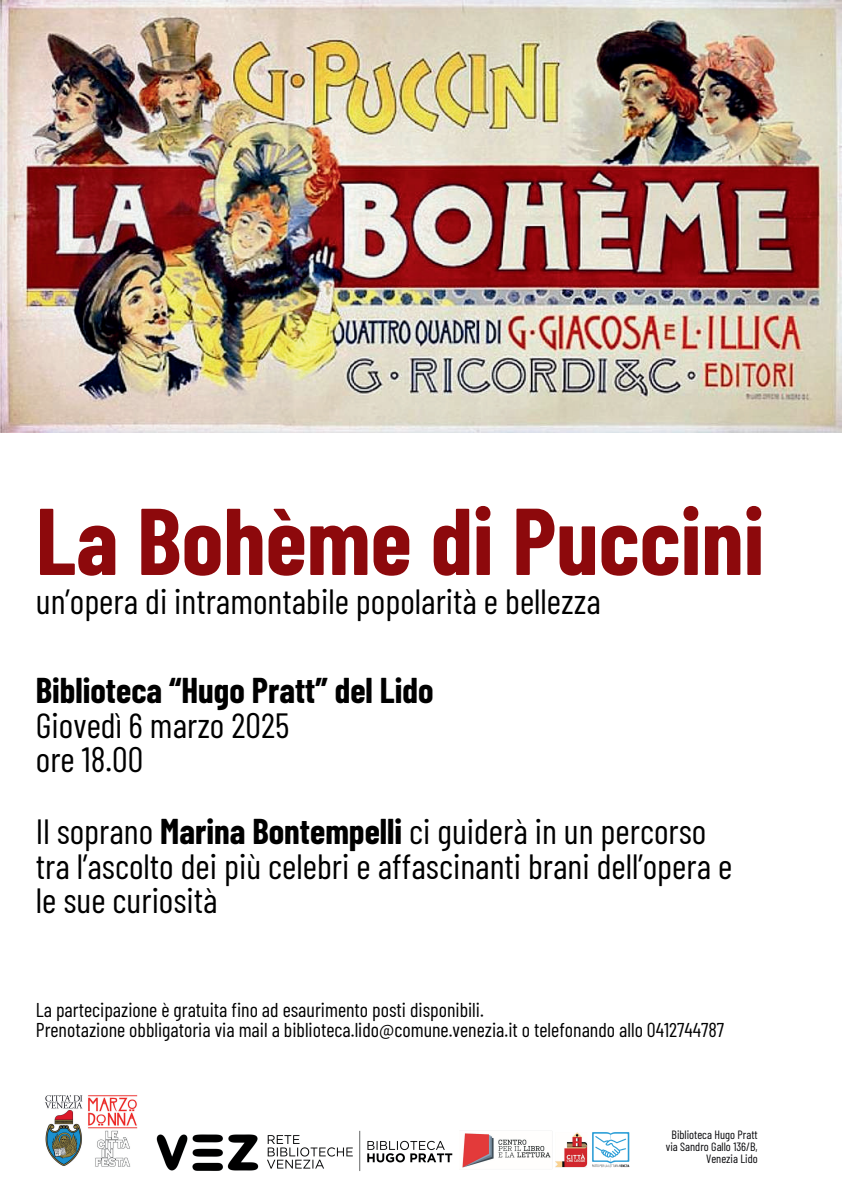
<style>
.page{position:relative;width:842px;height:1191px;background:#fff}
.page>*{position:absolute;margin:0;border:0;box-sizing:border-box;transform-origin:0 0}
.t1{font:700 94.5px "Barlow Condensed";color:#8d090c}
.t2{font:35px/34.5px "Barlow Condensed";color:#000}
.t3{font:700 35px "Barlow Condensed";color:#000}
.t4{font:20px/19.5px "Barlow Condensed";color:#000}
.t5{font:12px/12px "Barlow Condensed";color:#08080b;text-align:right}
.s1{font-weight:700}
</style>
<div class="page">
<img style="left:0;top:0;width:842px;height:432px">
<img style="left:156px;top:1130px;width:297px;height:41px">
<img style="left:462px;top:1132px;width:168px;height:36px">
<img style="left:45px;top:1095px;width:93px;height:72px">
<h1 class="t1" style="left:36px;top:473px;width:730px">La Bohème di Puccini</h1>
<p class="t2" style="left:36px;top:582px;width:566px">un’opera di intramontabile popolarità e bellezza</p>
<p class="t3" style="left:36px;top:665px;width:399px">Biblioteca “Hugo Pratt” del Lido</p>
<p class="t2" style="left:36px;top:705px;width:255px">Giovedì 6 marzo 2025 ore 18.00</p>
<p class="t2" style="left:36px;top:811px;width:698px">Il soprano <span class="s1">Marina Bontempelli</span> ci guiderà in un percorso tra l’ascolto dei più celebri e affascinanti brani dell’opera e le sue curiosità</p>
<p class="t4" style="left:36px;top:998px;width:690px">La partecipazione è gratuita fino ad esaurimento posti disponibili.<br>Prenotazione obbligatoria via mail a biblioteca.lido@comune.venezia.it o telefonando allo 0412744787</p>
<p class="t5" style="left:666px;top:1127px;width:93px">Biblioteca Hugo Pratt via Sandro Gallo 136/B,<br>Venezia Lido</p>
</div>
